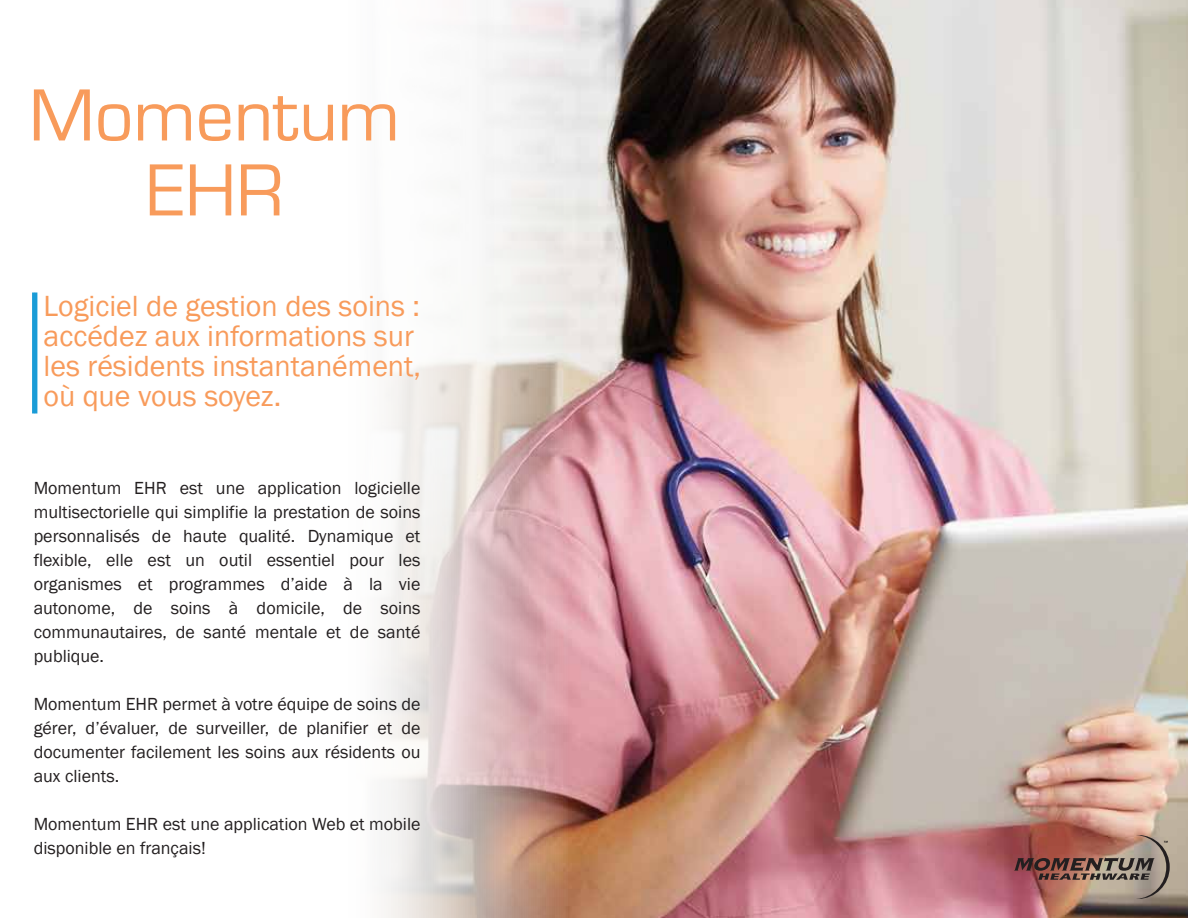
<style>
.page{position:relative;width:1188px;height:918px;background:#fff}
.page>*{position:absolute;margin:0;border:0;box-sizing:border-box;transform-origin:0 0}
.t1{font:76.5px/75px "Eurostile";color:#f89b5b;text-align:center}
.t2{font:30px/30px "Franklin Gothic";color:#f89b5b}
.t3{font:18px/24px "Franklin Gothic";color:#231f20;text-align:justify}
</style>
<div class="page">
<img style="left:568px;top:0;width:620px;height:918px">
<svg style="left:37px;top:0;width:531px;height:918px"></svg>
<div style="left:32px;top:292px;width:5px;height:122px;background:#1a9cd7"></div>
<svg style="left:1014px;top:835px;width:156px;height:64px;background:#976d62"></svg>
<h1 class="t1" style="left:29px;top:75px;width:372px">Momentum<br>EHR</h1>
<h2 class="t2" style="left:44px;top:292px;width:379px">Logiciel de gestion des soins : accédez aux informations sur les résidents instantanément, où que vous soyez.</h2>
<p class="t3" style="left:34px;top:476px;width:388px">Momentum EHR est une application logicielle multisectorielle qui simplifie la prestation de soins personnalisés de haute qualité. Dynamique et flexible, elle est un outil essentiel pour les organismes et programmes d’aide à la vie autonome, de soins à domicile, de soins communautaires, de santé mentale et de santé publique.</p>
<p class="t3" style="left:34px;top:692px;width:388px">Momentum EHR permet à votre équipe de soins de gérer, d’évaluer, de surveiller, de planifier et de documenter facilement les soins aux résidents ou aux clients.</p>
<p class="t3" style="left:34px;top:812px;width:388px">Momentum EHR est une application Web et mobile disponible en français!</p>
</div>
